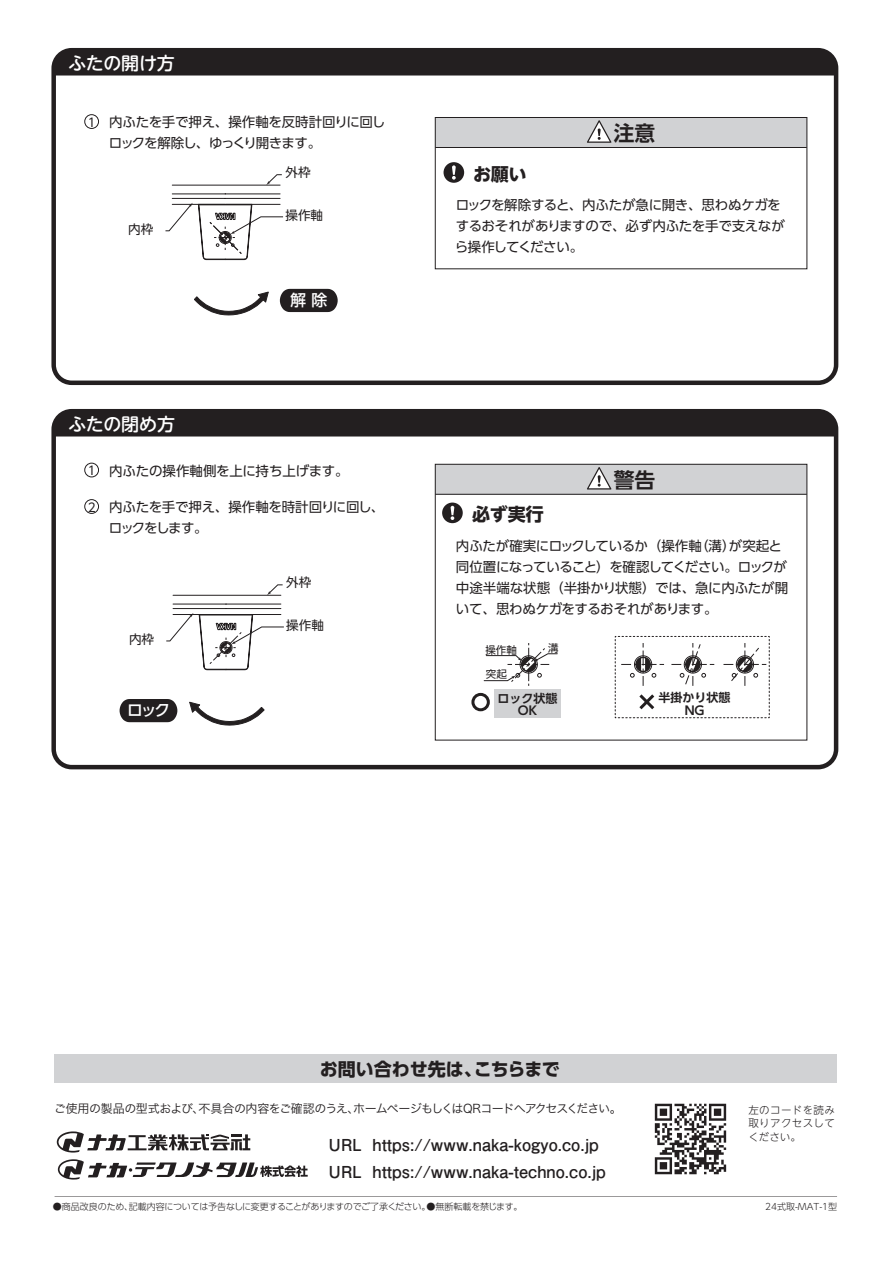
<style>
.page{position:relative;width:893px;height:1263px;background:#fff}
.page>*{position:absolute;margin:0;border:0;box-sizing:border-box;transform-origin:0 0}
.t1{font:700 20.7px "UD Shin Go NT Pro De";color:#231f20}
.t2{font:700 18px "UD Shin Go Pro";letter-spacing:-.005em;color:#231f20}
.t3{font:500 18px "UD Shin M Go Pro";letter-spacing:-.01em;color:#fff}
.t4{font:700 18px "UD Shin Go NT Pro";letter-spacing:-.015em;color:#231f20}
.t5{font:700 16.5px "Futo Go B101 Pro";color:#231f20}
.t6{font:500 15.75px "UD Shin Go Pro";color:#fff}
.t7{font:13.5px/21px "UD Shin Go Pro";letter-spacing:-.025em;color:#231f20}
.t8{font:12.6px "UD Shin Go Pro";color:#231f20}
.t9{font:12px "Hira Kaku Pro W3";letter-spacing:-.05em;color:#231f20}
.t10{font:700 12px/12.5px "UD Shin Go Pr 6 De";color:#231f20;text-align:center}
.t11{font:12px "UD Shin Go Pro";color:#231f20}
.t12{font:300 10.5px/13.5px "UD Shin Go NT Pro";letter-spacing:.035em;color:#231f20;text-align:justify}
.t13{font:10.5px "UD Shin Go Pr 6";color:#231f20}
.t14{font:300 9px "UD Shin Go Pro";letter-spacing:-.02em;color:#231f20}
.t15{font:300 9px "UD Shin Go Pro";color:#231f20}
</style>
<div class="page">
<div style="left:56px;top:53px;width:777px;height:23px;background:#231f20"></div>
<svg style="left:55px;top:1196px;width:782px;height:1px"></svg>
<div style="left:54px;top:1054px;width:783px;height:28px;background:#d1d2d4"></div>
<div style="left:51px;top:48px;width:787px;height:337px;border:4px solid #231f20;border-radius:18px"></div>
<div style="left:56px;top:414px;width:777px;height:22px;background:#231f20"></div>
<div style="left:51px;top:409px;width:787px;height:360px;border:4px solid #231f20;border-radius:18px"></div>
<svg style="left:57px;top:1131px;width:193px;height:21px"></svg>
<svg style="left:58px;top:1159px;width:250px;height:20px"></svg>
<img style="left:654px;top:1103px;width:73px;height:72px">
<div style="left:471px;top:693px;width:19px;height:18px;border:3px solid #231f20;border-radius:50%"></div>
<div style="left:494px;top:689px;width:66px;height:29px;background:#d1d2d4"></div>
<div style="left:435px;top:117px;width:372px;height:31px;background:#d1d2d4"></div>
<div style="left:435px;top:117px;width:372px;height:152px;border:1px solid #231f20"></div>
<hr style="left:435px;top:147px;width:372px;height:1px;background:#231f20">
<div style="left:84px;top:114px;width:15px;height:15px;border:1px solid #231f20;border-radius:50%"></div>
<svg style="left:444px;top:162px;width:20px;height:21px"></svg>
<svg style="left:442px;top:502px;width:21px;height:21px"></svg>
<div style="left:84px;top:463px;width:15px;height:14px;border:1px solid #231f20;border-radius:50%"></div>
<div style="left:84px;top:499px;width:15px;height:15px;border:1px solid #231f20;border-radius:50%"></div>
<svg style="left:189px;top:702px;width:76px;height:23px"></svg>
<svg style="left:267px;top:584px;width:16px;height:11px"></svg>
<svg style="left:120px;top:699px;width:57px;height:23px"></svg>
<hr style="left:173px;top:595px;width:108px;height:1px;background:#231f20">
<hr style="left:226px;top:604px;width:55px;height:1px;background:#231f20">
<hr style="left:226px;top:608px;width:55px;height:1px;background:#231f20">
<hr style="left:173px;top:604px;width:53px;height:1px;background:#231f20">
<hr style="left:173px;top:608px;width:53px;height:1px;background:#231f20">
<svg style="left:194px;top:291px;width:75px;height:24px"></svg>
<svg style="left:266px;top:174px;width:16px;height:11px"></svg>
<svg style="left:280px;top:289px;width:58px;height:23px"></svg>
<hr style="left:172px;top:185px;width:108px;height:1px;background:#231f20">
<hr style="left:225px;top:194px;width:55px;height:1px;background:#231f20">
<hr style="left:225px;top:198px;width:55px;height:1px;background:#231f20">
<hr style="left:172px;top:194px;width:53px;height:1px;background:#231f20">
<hr style="left:172px;top:198px;width:53px;height:1px;background:#231f20">
<svg style="left:587px;top:120px;width:24px;height:23px"></svg>
<div style="left:435px;top:464px;width:372px;height:30px;background:#d1d2d4"></div>
<div style="left:435px;top:464px;width:372px;height:276px;border:1px solid #231f20"></div>
<hr style="left:435px;top:494px;width:372px;height:1px;background:#231f20">
<svg style="left:587px;top:467px;width:24px;height:22px"></svg>
<svg style="left:615px;top:636px;width:155px;height:82px"></svg>
<svg style="left:484px;top:643px;width:74px;height:43px"></svg>
<svg style="left:166px;top:613px;width:118px;height:57px"></svg>
<svg style="left:165px;top:203px;width:118px;height:57px"></svg>
<h2 class="t3" style="left:68px;top:49px;width:108px">ふたの開け方</h2>
<p class="t11" style="left:88px;top:112px;width:9px">1</p>
<p class="t7" style="left:109px;top:111px;width:278px">内ふたを手で押え、操作軸を反時計回りに回しロックを解除し、ゆっくり開きます。</p>
<p class="t8" style="left:285px;top:162px;width:27px">外枠</p>
<p class="t8" style="left:128px;top:219px;width:27px">内枠</p>
<p class="t8" style="left:285px;top:205px;width:39px">操作軸</p>
<p class="t6" style="left:290px;top:287px;width:38px">解 除</p>
<h2 class="t3" style="left:68px;top:410px;width:108px">ふたの閉め方</h2>
<p class="t11" style="left:88px;top:461px;width:9px">1</p>
<p class="t11" style="left:88px;top:497px;width:9px">2</p>
<p class="t7" style="left:109px;top:460px;width:241px">内ふたの操作軸側を上に持ち上げます。</p>
<p class="t7" style="left:109px;top:496px;width:277px">内ふたを手で押え、操作軸を時計回りに回し、ロックをします。</p>
<p class="t8" style="left:129px;top:629px;width:27px">内枠</p>
<p class="t8" style="left:286px;top:572px;width:27px">外枠</p>
<p class="t8" style="left:286px;top:615px;width:39px">操作軸</p>
<p class="t6" style="left:127px;top:697px;width:44px">ロック</p>
<h2 class="t4" style="left:473px;top:159px;width:55px">お願い</h2>
<h1 class="t1" style="left:614px;top:116px;width:43px">注意</h1>
<p class="t7" style="left:455px;top:194px;width:331px">ロックを解除すると、内ふたが急に開き、思わぬケガをするおそれがありますので、必ず内ふたを手で支えながら操作してください。</p>
<h2 class="t4" style="left:472px;top:500px;width:73px">必ず実行</h2>
<h1 class="t1" style="left:614px;top:463px;width:43px">警告</h1>
<p class="t7" style="left:456px;top:535px;width:334px">内ふたが確実にロックしているか（操作軸（溝）が突起と同位置になっていること）を確認してください。ロックが中途半端な状態（半掛かり状態）では、急に内ふたが開いて、思わぬケガをするおそれがあります。</p>
<p class="t13" style="left:485px;top:641px;width:33px">操作軸</p>
<p class="t13" style="left:548px;top:639px;width:12px">溝</p>
<p class="t13" style="left:486px;top:666px;width:22px">突起</p>
<p class="t10" style="left:497px;top:692px;width:61px">ロック状態<br>OK</p>
<p class="t10" style="left:659px;top:690px;width:73px;line-height:13.2px">半掛かり状態<br>NG</p>
<h2 class="t2" style="left:320px;top:1055px;width:241px">お問い合わせ先は、こちらまで</h2>
<p class="t9" style="left:54px;top:1098px;width:569px">ご使用の製品の型式および、不具合の内容をご確認のうえ、ホームページもしくはQRコードへアクセスください。</p>
<p class="t12" style="left:748px;top:1102px;width:88px">左のコードを読み取りアクセスしてください。</p>
<p class="t5" style="left:329px;top:1159px;width:279px">URL https://www.naka-techno.co.jp</p>
<p class="t5" style="left:329px;top:1131px;width:272px">URL https://www.naka-kogyo.co.jp</p>
<p class="t14" style="left:53px;top:1199px;width:471px">●商品改良のため、記載内容については予告なしに変更することがありますのでご了承ください。●無断転載を禁じます。</p>
<p class="t15" style="left:765px;top:1199px;width:73px">24式取-MAT-1型</p>
</div>
